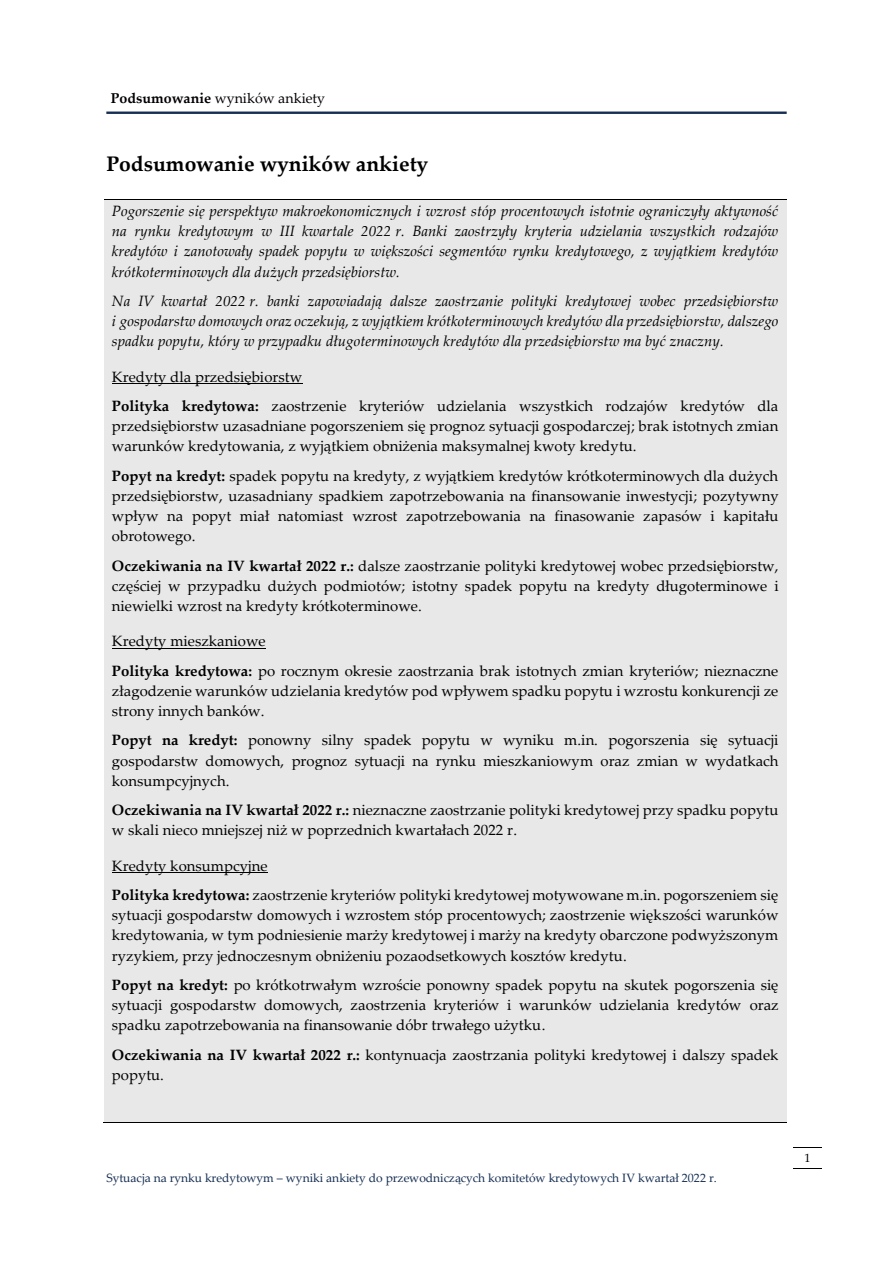
<style>
.page{position:relative;width:893px;height:1263px;background:#fff}
.page>*{position:absolute;margin:0;border:0;box-sizing:border-box;transform-origin:0 0}
.t1{font:700 21px "Palatino Linotype";color:#000}
.t2{font:15px/20.2px "Palatino Linotype";color:#000;text-align:justify}
.t3{font:italic 15px/20.2px "Palatino Linotype";color:#000;text-align:justify}
.t4{font:14.25px "Palatino Linotype";color:#000}
.t5{font:12px "Palatino Linotype";color:#152e52}
.t6{font:12px "Palatino Linotype";color:#000}
.s1{font-weight:700}
</style>
<div class="page">
<hr style="left:106px;top:112px;width:681px;height:2px;background:#152e52">
<svg style="left:793px;top:1147px;width:29px;height:1px"></svg>
<svg style="left:793px;top:1168px;width:29px;height:1px"></svg>
<div style="left:104px;top:200px;width:683px;height:922px;background:#e8e8e8"></div>
<hr style="left:112px;top:383px;width:191px;height:1px;background:#000">
<hr style="left:112px;top:648px;width:154px;height:1px;background:#000">
<hr style="left:112px;top:872px;width:156px;height:1px;background:#000">
<hr style="left:104px;top:199px;width:683px;height:1px;background:#000">
<hr style="left:103px;top:1122px;width:684px;height:1px;background:#000">
<p class="t4" style="left:111px;top:93px;width:216px"><span class="s1">Podsumowanie</span> wyników ankiety</p>
<h1 class="t1" style="left:106px;top:155px;width:323px">Podsumowanie wyników ankiety</h1>
<p class="t3" style="left:112px;top:202px;width:668px">Pogorszenie się perspektyw makroekonomicznych i wzrost stóp procentowych istotnie ograniczyły aktywność na rynku kredytowym w III kwartale 2022 r. Banki zaostrzyły kryteria udzielania wszystkich rodzajów kredytów i zanotowały spadek popytu w większości segmentów rynku kredytowego, z wyjątkiem kredytów krótkoterminowych dla dużych przedsiębiorstw.</p>
<p class="t3" style="left:112px;top:292px;width:668px">Na IV kwartał 2022 r. banki zapowiadają dalsze zaostrzanie polityki kredytowej wobec przedsiębiorstw i gospodarstw domowych oraz oczekują, z wyjątkiem krótkoterminowych kredytów dla przedsiębiorstw, dalszego spadku popytu, który w przypadku długoterminowych kredytów dla przedsiębiorstw ma być znaczny.</p>
<p class="t2" style="left:112px;top:368px;width:192px">Kredyty dla przedsiębiorstw</p>
<p class="t2" style="left:112px;top:397px;width:668px"><span class="s1">Polityka kredytowa:</span> zaostrzenie kryteriów udzielania wszystkich rodzajów kredytów dla przedsiębiorstw uzasadniane pogorszeniem się prognoz sytuacji gospodarczej; brak istotnych zmian warunków kredytowania, z wyjątkiem obniżenia maksymalnej kwoty kredytu.</p>
<p class="t2" style="left:112px;top:467px;width:668px"><span class="s1">Popyt na kredyt:</span> spadek popytu na kredyty, z wyjątkiem kredytów krótkoterminowych dla dużych przedsiębiorstw, uzasadniany spadkiem zapotrzebowania na finansowanie inwestycji; pozytywny wpływ na popyt miał natomiast wzrost zapotrzebowania na finasowanie zapasów i kapitału obrotowego.</p>
<p class="t2" style="left:112px;top:557px;width:668px"><span class="s1">Oczekiwania na IV kwartał 2022 r.:</span> dalsze zaostrzanie polityki kredytowej wobec przedsiębiorstw, częściej w przypadku dużych podmiotów; istotny spadek popytu na kredyty długoterminowe i niewielki wzrost na kredyty krótkoterminowe.</p>
<p class="t2" style="left:112px;top:633px;width:155px">Kredyty mieszkaniowe</p>
<p class="t2" style="left:112px;top:662px;width:668px"><span class="s1">Polityka kredytowa:</span> po rocznym okresie zaostrzania brak istotnych zmian kryteriów; nieznaczne złagodzenie warunków udzielania kredytów pod wpływem spadku popytu i wzrostu konkurencji ze strony innych banków.</p>
<p class="t2" style="left:112px;top:732px;width:668px"><span class="s1">Popyt na kredyt:</span> ponowny silny spadek popytu w wyniku m.in. pogorszenia się sytuacji gospodarstw domowych, prognoz sytuacji na rynku mieszkaniowym oraz zmian w wydatkach konsumpcyjnych.</p>
<p class="t2" style="left:112px;top:801px;width:668px"><span class="s1">Oczekiwania na IV kwartał 2022 r.:</span> nieznaczne zaostrzanie polityki kredytowej przy spadku popytu w skali nieco mniejszej niż w poprzednich kwartałach 2022 r.</p>
<p class="t2" style="left:112px;top:857px;width:157px">Kredyty konsumpcyjne</p>
<p class="t2" style="left:112px;top:886px;width:668px"><span class="s1">Polityka kredytowa:</span> zaostrzenie kryteriów polityki kredytowej motywowane m.in. pogorszeniem się sytuacji gospodarstw domowych i wzrostem stóp procentowych; zaostrzenie większości warunków kredytowania, w tym podniesienie marży kredytowej i marży na kredyty obarczone podwyższonym ryzykiem, przy jednoczesnym obniżeniu pozaodsetkowych kosztów kredytu.</p>
<p class="t2" style="left:112px;top:976px;width:668px"><span class="s1">Popyt na kredyt:</span> po krótkotrwałym wzroście ponowny spadek popytu na skutek pogorszenia się sytuacji gospodarstw domowych, zaostrzenia kryteriów i warunków udzielania kredytów oraz spadku zapotrzebowania na finansowanie dóbr trwałego użytku.</p>
<p class="t2" style="left:112px;top:1046px;width:668px"><span class="s1">Oczekiwania na IV kwartał 2022 r.:</span> kontynuacja zaostrzania polityki kredytowej i dalszy spadek popytu.</p>
<p class="t5" style="left:106px;top:1173px;width:612px">Sytuacja na rynku kredytowym – wyniki ankiety do przewodniczących komitetów kredytowych IV kwartał 2022 r.</p>
<p class="t6" style="left:804px;top:1153px;width:8px">1</p>
</div>
